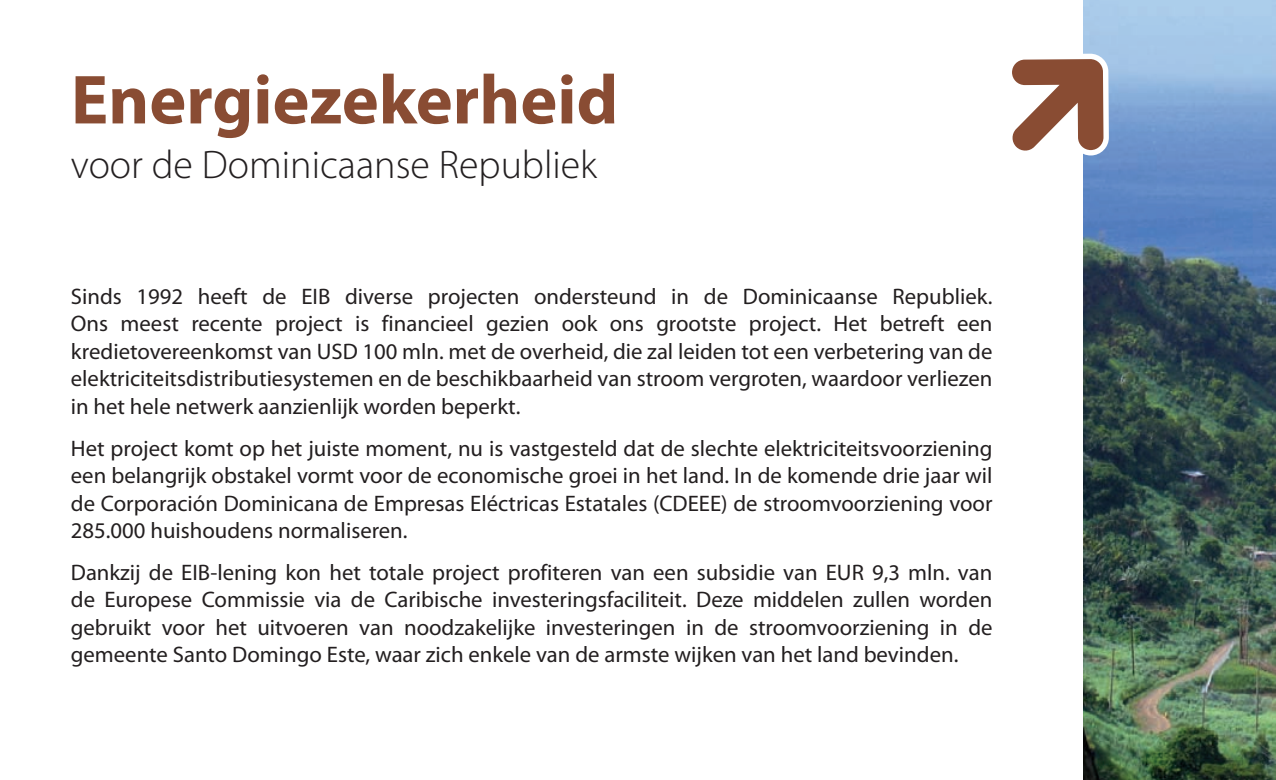
<style>
.page{position:relative;width:1276px;height:780px;background:#fff}
.page>*{position:absolute;margin:0;border:0;box-sizing:border-box;transform-origin:0 0}
.t1{font:700 70px "Myriad Pro";color:#894c33}
.t2{font:300 40px "Myriad Pro";color:#231f20}
.t3{font:22.5px/27.5px "Myriad Pro";color:#231f20;text-align:justify}
</style>
<div class="page">
<img style="left:1083px;top:0;width:193px;height:780px">
<svg style="left:1012px;top:52px;width:99px;height:728px"></svg>
<h1 class="t1" style="left:71px;top:61px;width:549px">Energiezekerheid</h1>
<h2 class="t2" style="left:71px;top:143px;width:528px">voor de Dominicaanse Republiek</h2>
<p class="t3" style="left:71px;top:283px;width:923px">Sinds 1992 heeft de EIB diverse projecten ondersteund in de Dominicaanse Republiek.<br>Ons meest recente project is financieel gezien ook ons grootste project. Het betreft een kredietovereenkomst van USD 100 mln. met de overheid, die zal leiden tot een verbetering van de elektriciteitsdistributiesystemen en de beschikbaarheid van stroom vergroten, waardoor verliezen in het hele netwerk aanzienlijk worden beperkt.</p>
<p class="t3" style="left:71px;top:435px;width:923px">Het project komt op het juiste moment, nu is vastgesteld dat de slechte elektriciteitsvoorziening een belangrijk obstakel vormt voor de economische groei in het land. In de komende drie jaar wil de Corporación Dominicana de Empresas Eléctricas Estatales (CDEEE) de stroomvoorziening voor 285.000 huishoudens normaliseren.</p>
<p class="t3" style="left:71px;top:559px;width:923px">Dankzij de EIB-lening kon het totale project profiteren van een subsidie van EUR 9,3 mln. van de Europese Commissie via de Caribische investeringsfaciliteit. Deze middelen zullen worden gebruikt voor het uitvoeren van noodzakelijke investeringen in de stroomvoorziening in de gemeente Santo Domingo Este, waar zich enkele van de armste wijken van het land bevinden.</p>
</div>
